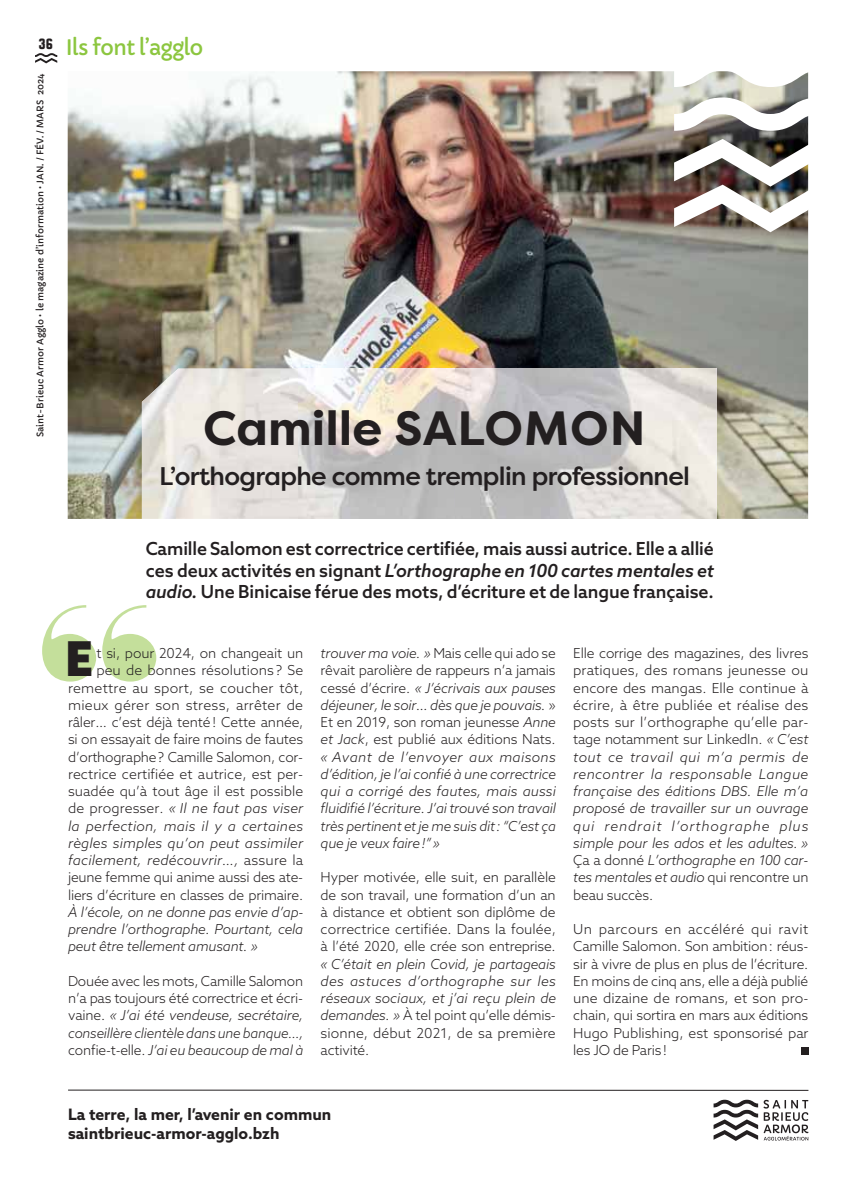
<style>
.page{position:relative;width:851px;height:1191px;background:#fff}
.page>*{position:absolute;margin:0;border:0;box-sizing:border-box;transform-origin:0 0}
.t1{font:225px "Eloquent JF Pro";color:#c4df9b}
.t2{font:700 48px "Filson Pro";color:#231f20}
.t3{font:900 48px "Azo Sans";color:#231f20}
.t4{font:500 25.5px "Filson Pro";letter-spacing:-.025em;color:#231f20}
.t5{font:21px "Capriola";letter-spacing:-.04em;color:#8cc63f}
.t6{font:500 18px/21.6px "Azo Sans";letter-spacing:-.005em;color:#231f20;text-align:justify}
.t7{font:700 15.75px/19.5px "Azo Sans";color:#231f20}
.t8{font:italic 300 13.8px/17.2px "Azo Sans";letter-spacing:-.015em;color:#231f20;text-align:justify}
.t9{font:300 13.8px/17.2px "Azo Sans";letter-spacing:-.01em;color:#231f20;text-align:justify}
.t10{font:900 13.5px "Politica";color:#231f20}
.t11{font:9px "Capriola";color:#231f20}
.s1{font-style:italic}
.s2{font-style:normal}
</style>
<div class="page">
<svg style="left:35px;top:53px;width:22px;height:10px"></svg>
<div style="left:800px;top:1047px;width:8px;height:7px;background:#231f20"></div>
<img style="left:68px;top:71px;width:740px;height:448px">
<img style="left:142px;top:369px;width:574px;height:150px">
<hr style="left:68px;top:1089px;width:740px;height:1px;background:#231f20">
<svg style="left:713px;top:1099px;width:95px;height:42px"></svg>
<svg style="left:674px;top:71px;width:134px;height:16px"></svg>
<img style="left:674px;top:139px;width:134px;height:93px">
<svg style="left:674px;top:97px;width:134px;height:34px"></svg>
<p class="t10" style="left:39px;top:36px;width:16px">36</p>
<p class="t11" style="left:36px;top:437px;width:365px;rotate:-90deg">Saint-Brieuc Armor Agglo • le magazine d’information • JAN. / FÉV. / MARS 2024</p>
<h3 class="t5" style="left:66px;top:37px;width:139px">Ils font l’agglo</h3>
<h2 class="t2" style="left:203px;top:400px;width:444px">Camille SALOMON</h2>
<h3 class="t4" style="left:159px;top:462px;width:532px">L’orthographe comme tremplin professionnel</h3>
<h3 class="t6" style="left:146px;top:539px;width:569px">Camille Salomon est correctrice certifiée, mais aussi autrice. Elle a allié ces deux activités en signant <span class="s1">L’orthographe en 100 cartes mentales et audio.</span> Une Binicaise férue des mots, d’écriture et de langue française.</h3>
<h1 class="t1" style="left:34px;top:577px;width:132px">“</h1>
<h2 class="t3" style="left:66px;top:631px;width:29px">E</h2>
<p class="t9" style="left:68px;top:645px;width:237px;text-align:right">t si, pour 2024, on changeait un<br>peu de bonnes résolutions ? Se remettre au sport, se coucher tôt, mieux gérer son stress, arrêter de râler… c’est déjà tenté ! Cette année, si on essayait de faire moins de fautes d’orthographe ? Camille Salomon, cor&shy;rectrice certifiée et autrice, est per&shy;suadée qu’à tout âge il est possible de progresser. <span class="s1">« Il ne faut pas viser la perfection, mais il y a certaines règles simples qu’on peut assimiler facilement, redécouvrir…,</span> assure la jeune femme qui anime aussi des ate&shy;liers d’écriture en classes de primaire.</p>
<p class="t8" style="left:68px;top:904px;width:237px">À l’école, on ne donne pas envie d’ap&shy;prendre l’orthographe. Pourtant, cela peut être tellement amusant. »</p>
<p class="t9" style="left:68px;top:973px;width:237px">Douée avec les mots, Camille Salomon n’a pas toujours été correctrice et écri&shy;vaine. <span class="s1">« J’ai été vendeuse, secrétaire, conseillère clientèle dans une banque…, </span>confie-t-elle. <span class="s1">J’ai eu beaucoup de mal à</span></p>
<p class="t8" style="left:320px;top:645px;width:237px">trouver ma voie. » <span class="s2">Mais celle qui ado se rêvait parolière de rappeurs n’a jamais cessé d’écrire.</span> « J’écrivais aux pauses déjeuner, le soir… dès que je pouvais. <span class="s2">» Et en 2019, son roman jeunesse</span> Anne et Jack<span class="s2">, est publié aux éditions Nats. </span>« Avant de l’envoyer aux maisons d’édition, je l’ai confié à une correctrice qui a corrigé des fautes, mais aussi fluidifié l’écriture. J’ai trouvé son travail très pertinent et je me suis dit : “C’est ça que je veux faire !” »</p>
<p class="t9" style="left:320px;top:869px;width:237px">Hyper motivée, elle suit, en parallèle de son travail, une formation d’un an à distance et obtient son diplôme de correctrice certifiée. Dans la foulée, à l’été 2020, elle crée son entreprise.</p>
<p class="t8" style="left:320px;top:955px;width:237px">« C’était en plein Covid, je partageais des astuces d’orthographe sur les réseaux sociaux, et j’ai reçu plein de demandes. » <span class="s2">À tel point qu’elle démis&shy;sionne, début 2021, de sa première activité.</span></p>
<p class="t8" style="left:573px;top:645px;width:237px"><span class="s2">Elle corrige des magazines, des livres pratiques, des romans jeunesse ou encore des mangas. Elle continue à écrire, à être publiée et réalise des posts sur l’orthographe qu’elle par&shy;tage notamment sur LinkedIn.</span> « C’est tout ce travail qui m’a permis de rencontrer la responsable Langue française des éditions DBS. Elle m’a proposé de travailler sur un ouvrage qui rendrait l’orthographe plus simple pour les ados et les adultes. » <span class="s2">Ça a donné</span> L’orthographe en 100 car&shy;tes mentales et audio <span class="s2">qui rencontre un beau succès.</span></p>
<p class="t9" style="left:573px;top:921px;width:237px">Un parcours en accéléré qui ravit Camille Salomon. Son ambition : réus&shy;sir à vivre de plus en plus de l’écriture.<br>En moins de cinq ans, elle a déjà publié une dizaine de romans, et son pro&shy;chain, qui sortira en mars aux éditions Hugo Publishing, est sponsorisé par les JO de Paris !</p>
<p class="t7" style="left:68px;top:1105px;width:265px">La terre, la mer, l’avenir en commun saintbrieuc-armor-agglo.bzh</p>
</div>
